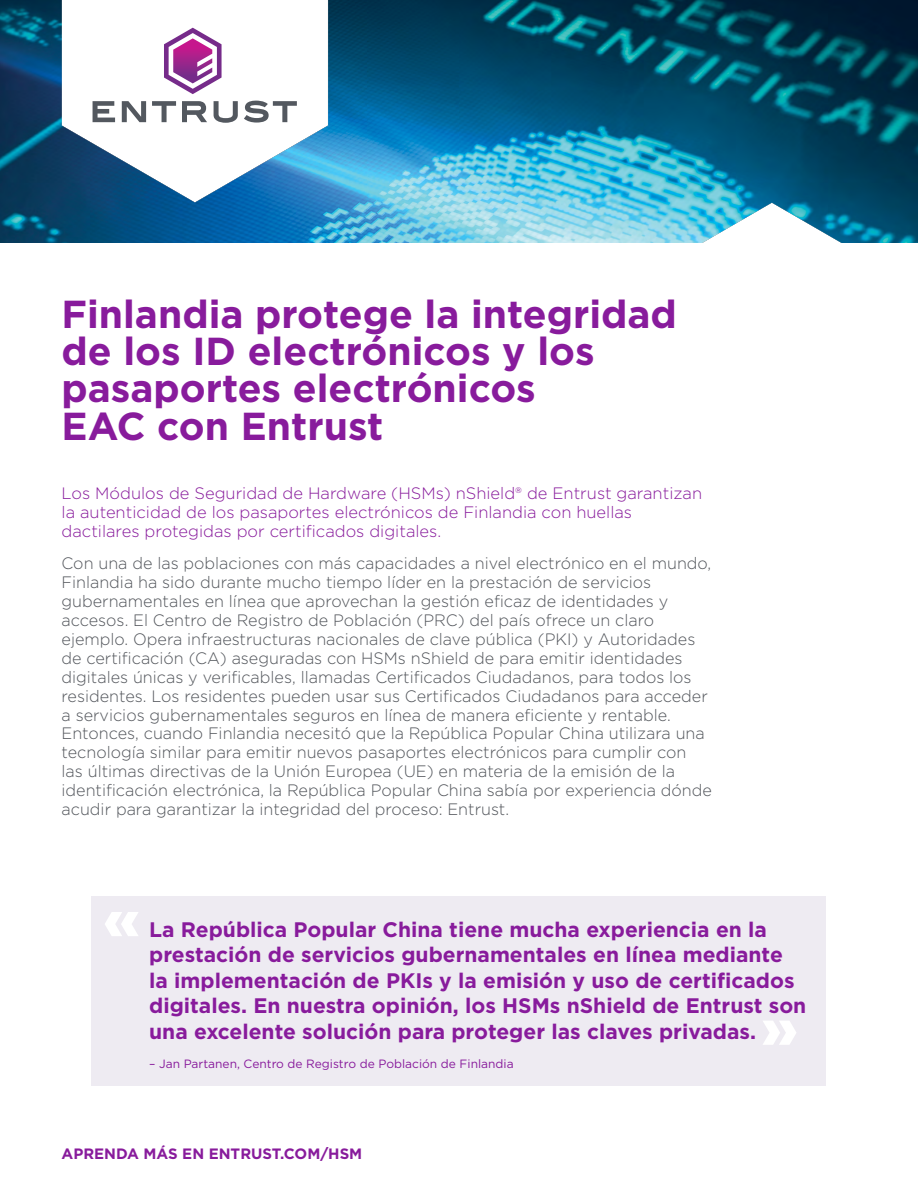
<style>
.page{position:relative;width:918px;height:1188px;background:#fff}
.page>*{position:absolute;margin:0;border:0;box-sizing:border-box;transform-origin:0 0}
.Headline{font:700 39px/37.2px "Gotham";color:#881b9c}
.t1{font:700 21px/25.5px "Gotham";color:#881b9c}
.Body_copy{font:300 16.5px/18.9px "Gotham";color:#52555b}
.Body_copy_purple{font:300 16.5px/18.9px "Gotham";color:#881b9c}
.CTA_URL_front{font:700 15px "Gotham";color:#881b9c}
.Quote_description{font:12px "Gotham";color:#881b9c}
</style>
<div class="page">
<div style="left:92px;top:896px;width:734px;height:190px;background:#eeebf2"></div>
<svg style="left:763px;top:1021px;width:33px;height:24px"></svg>
<svg style="left:105px;top:912px;width:33px;height:24px"></svg>
<img style="left:0;top:0;width:918px;height:243px">
<p class="Headline" style="left:62px;top:296px;width:617px">Finlandia protege la integridad de los ID electrónicos y los pasaportes electrónicos<br>EAC con Entrust</p>
<p class="Body_copy_purple" style="left:62px;top:483px;width:642px">Los Módulos de Seguridad de Hardware (HSMs) nShield® de Entrust garantizan la autenticidad de los pasaportes electrónicos de Finlandia con huellas dactilares protegidas por certificados digitales.</p>
<p class="Body_copy" style="left:62px;top:554px;width:652px">Con una de las poblaciones con más capacidades a nivel electrónico en el mundo, Finlandia ha sido durante mucho tiempo líder en la prestación de servicios gubernamentales en línea que aprovechan la gestión eficaz de identidades y accesos. El Centro de Registro de Población (PRC) del país ofrece un claro ejemplo. Opera infraestructuras nacionales de clave pública (PKI) y Autoridades de certificación (CA) aseguradas con HSMs nShield de para emitir identidades digitales únicas y verificables, llamadas Certificados Ciudadanos, para todos los residentes. Los residentes pueden usar sus Certificados Ciudadanos para acceder a servicios gubernamentales seguros en línea de manera eficiente y rentable.<br>Entonces, cuando Finlandia necesitó que la República Popular China utilizara una tecnología similar para emitir nuevos pasaportes electrónicos para cumplir con<br>las últimas directivas de la Unión Europea (UE) en materia de la emisión de la identificación electrónica, la República Popular China sabía por experiencia dónde acudir para garantizar la integridad del proceso: Entrust.</p>
<p class="t1" style="left:149px;top:917px;width:659px">La República Popular China tiene mucha experiencia en la prestación de servicios gubernamentales en línea mediante la implementación de PKIs y la emisión y uso de certificados digitales. En nuestra opinión, los HSMs nShield de Entrust son una excelente solución para proteger las claves privadas.</p>
<p class="Quote_description" style="left:149px;top:1056px;width:366px">– Jan Partanen, Centro de Registro de Población de Finlandia</p>
<p class="CTA_URL_front" style="left:62px;top:1144px;width:302px">APRENDA MÁS EN ENTRUST.COM/HSM</p>
</div>
